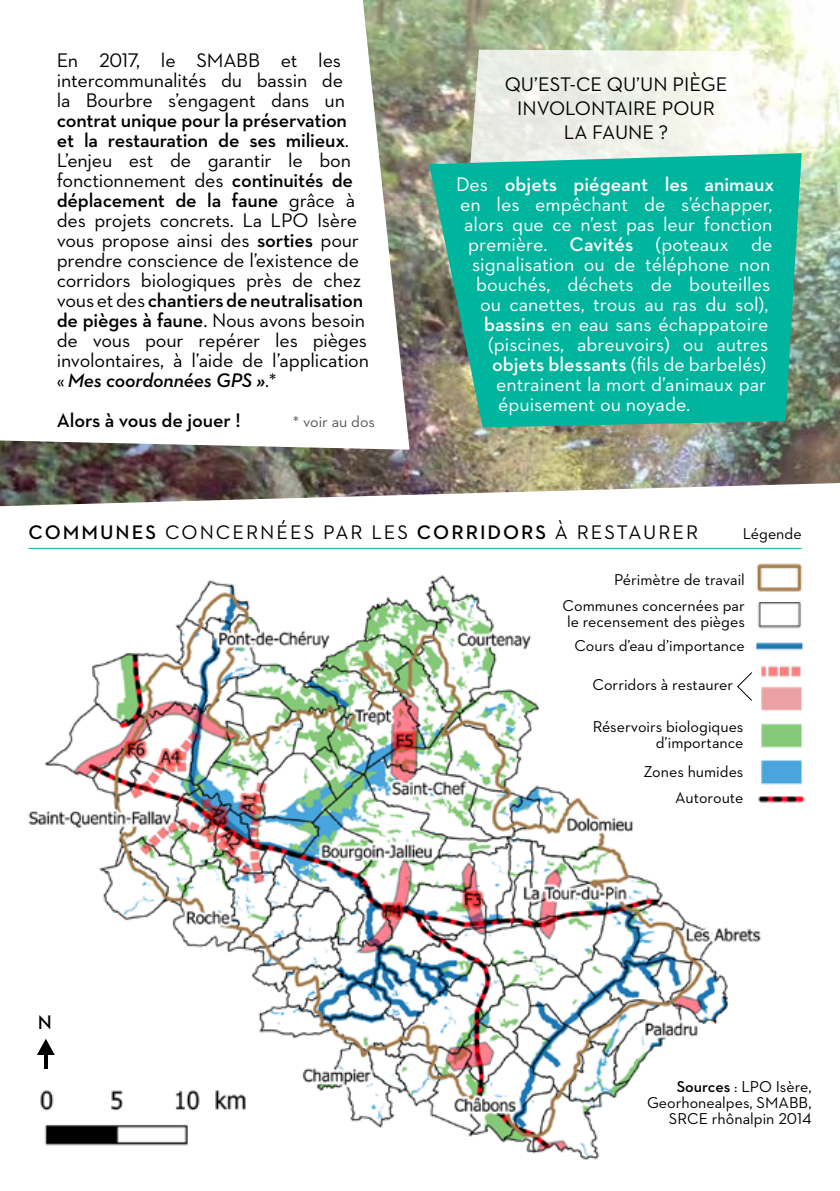
<style>
.page{position:relative;width:840px;height:1191px;background:#fff}
.page>*{position:absolute;margin:0;border:0;box-sizing:border-box;transform-origin:0 0}
.t1{font:20px/20px "Neutraface 2 Text";color:#000}
.t2{font:20px "Neutraface 2 Text";color:#fff}
.t3{font:600 20px/20px "Neutraface 2 Text";letter-spacing:-.01em;color:#000}
.t4{font:20px "Neutraface 2 Text";letter-spacing:.1em;color:#000}
.t5{font:600 20px "Neutraface 2 Text";color:#fff}
.t6{font:16px/26.2px "Neutraface 2 Text";color:#000;text-align:right}
.t7{font:600 16px "Neutraface 2 Text";color:#000}
.t8{font:16px "Neutraface 2 Text";color:#58595b}
.s1{font-weight:400}
.s2{font-weight:600}
.s3{font-weight:600;font-style:italic}
</style>
<div class="page">
<img style="left:28px;top:575px;width:771px;height:585px">
<img style="left:0;top:0;width:839px;height:506px">
<svg style="left:0;top:0;width:409px;height:450px"></svg>
<svg style="left:469px;top:50px;width:290px;height:103px"></svg>
<svg style="left:429px;top:153px;width:372px;height:274px;background:#12b19a"></svg>
<img style="left:28px;top:1068px;width:229px;height:83px">
<img style="left:743px;top:793px;width:62px;height:23px">
<svg style="left:37px;top:1038px;width:18px;height:17px"></svg>
<hr style="left:44px;top:1052px;width:3px;height:16px;background:#000">
<svg style="left:839px;top:242px;width:1px;height:100px"></svg>
<hr style="left:28px;top:548px;width:773px;height:1px;background:#00b59d">
<img style="left:742px;top:717px;width:60px;height:76px">
<img style="left:743px;top:683px;width:59px;height:31px">
<img style="left:741px;top:633px;width:62px;height:26px">
<img style="left:742px;top:656px;width:61px;height:27px">
<img style="left:741px;top:563px;width:62px;height:30px">
<img style="left:741px;top:602px;width:61px;height:26px">
<svg style="left:736px;top:671px;width:16px;height:30px"></svg>
<p class="t1" style="left:57px;top:50px;width:290px">En 2017, le SMABB et les intercommunalités du bassin de la Bourbre s’engagent dans un</p>
<p class="t3" style="left:57px;top:110px;width:300px">contrat unique pour la préservation et la restauration de ses milieux<span class="s1">.<br>L’enjeu est de garantir le bon fonctionnement des</span> continuités de déplacement de la faune <span class="s1">grâce à des projets concrets. La LPO</span></p>
<p class="t1" style="left:57px;top:210px;width:314px;text-indent:260px">Isère vous propose ainsi des <span class="s2">sorties</span> pour prendre conscience de l’existence de corridors biologiques près de chez vous et des <span class="s2">chantiers de neutralisation de pièges à faune</span>. Nous avons besoin de vous pour repérer les pièges involontaires, à l’aide de l’application « <span class="s3">Mes coordonnées GPS »</span>.*</p>
<p class="t3" style="left:57px;top:410px;width:185px">Alors à vous de jouer !</p>
<p class="t8" style="left:293px;top:412px;width:84px">* voir au dos</p>
<p class="t1" style="left:504px;top:72px;width:224px;line-height:24px;text-align:center">Qu’est-ce qu’un piège involontaire pour la faune ?</p>
<p class="t5" style="left:456px;top:171px;width:319px"><span class="s1">Des</span> objets piégeant les animaux</p>
<p class="t2" style="left:460px;top:192px;width:313px">en les empêchant de s’échapper,</p>
<p class="t2" style="left:464px;top:212px;width:310px">alors que ce n’est pas leur fonction</p>
<p class="t2" style="left:468px;top:232px;width:305px">première. <span class="s2">Cavités</span> (poteaux de</p>
<p class="t2" style="left:472px;top:252px;width:300px">signalisation ou de téléphone non</p>
<p class="t2" style="left:476px;top:272px;width:295px">bouchés, déchets de bouteilles</p>
<p class="t2" style="left:480px;top:292px;width:289px">ou canettes, trous au ras du sol),</p>
<p class="t2" style="left:484px;top:312px;width:285px"><span class="s2">bassins</span> en eau sans échappatoire</p>
<p class="t2" style="left:488px;top:332px;width:282px">(piscines, abreuvoirs) ou autres</p>
<p class="t2" style="left:492px;top:352px;width:276px"><span class="s2">objets blessants</span> (fils de barbelés)</p>
<p class="t2" style="left:496px;top:372px;width:272px">entrainent la mort d’animaux par</p>
<p class="t2" style="left:498px;top:392px;width:193px">épuisement ou noyade.</p>
<p class="t4" style="left:28px;top:519px;width:671px"><span class="s2">communes</span> concernées par les <span class="s2">corridors</span> à restaurer</p>
<p class="t6" style="left:742px;top:520px;width:60px">Légende</p>
<p class="t6" style="left:562px;top:566px;width:184px">Périmètre de travail<br>Communes concernées par</p>
<p class="t6" style="left:566px;top:609px;width:179px;line-height:24px;text-align:center">le recensement des pièges<br>Cours d’eau d’importance</p>
<p class="t6" style="left:592px;top:671px;width:142px">Corridors à restaurer</p>
<p class="t6" style="left:592px;top:719px;width:152px;line-height:16px">Réservoirs biologiques d’importance</p>
<p class="t6" style="left:643px;top:758px;width:102px">Zones humides</p>
<p class="t3" style="left:38px;top:1012px;width:12px">N</p>
<p class="t6" style="left:674px;top:784px;width:70px">Autoroute</p>
<p class="t7" style="left:676px;top:1076px;width:76px">Sources <span class="s1">: LPO</span></p>
<p class="t6" style="left:775px;top:1073px;width:37px">Isère,</p>
<p class="t6" style="left:646px;top:1089px;width:166px">Georhonealpes, SMABB,</p>
<p class="t6" style="left:668px;top:1105px;width:11px">SRCE</p>
<p class="t6" style="left:711px;top:1105px;width:101px">rhônalpin 2014</p>
</div>
